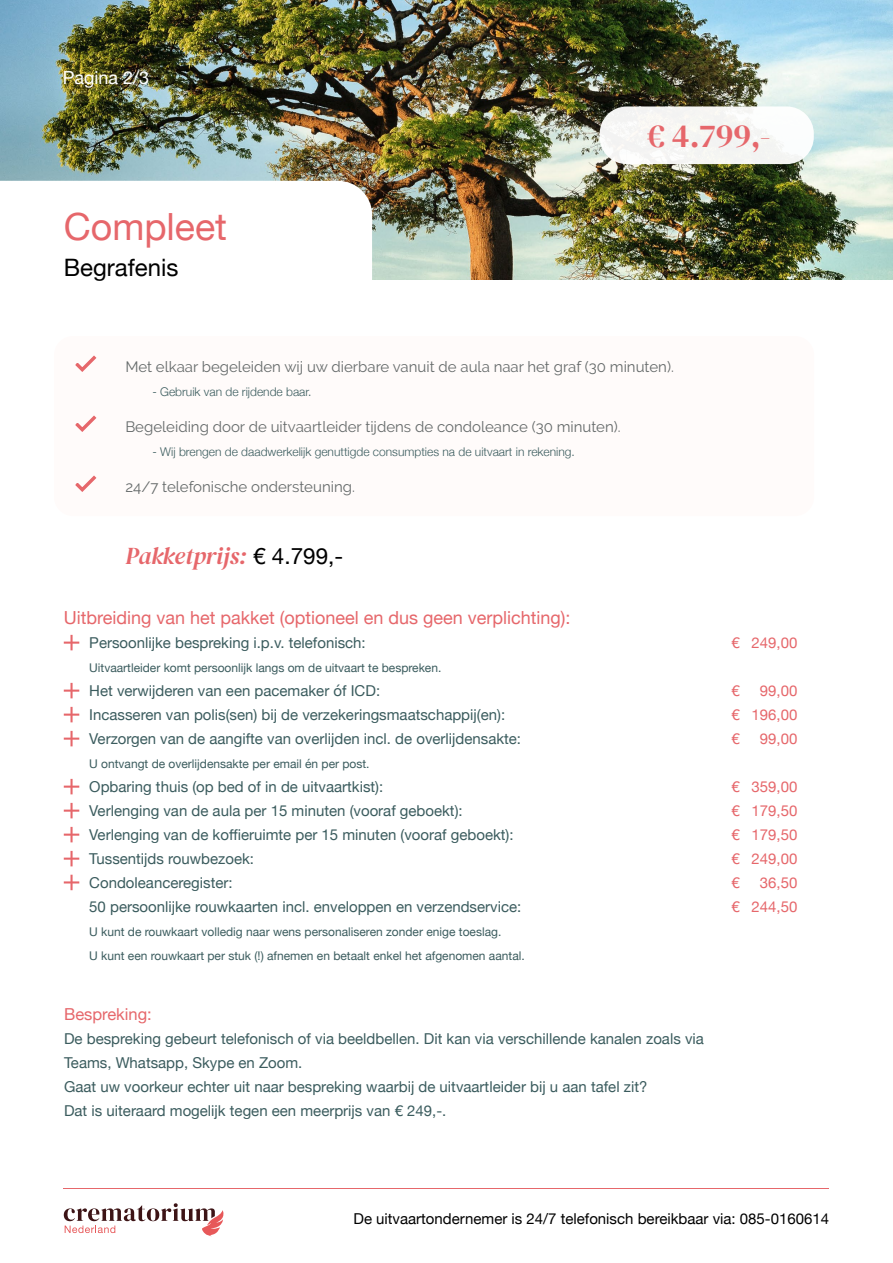
<style>
.page{position:relative;width:893px;height:1263px;background:#fff}
.page>*{position:absolute;margin:0;border:0;box-sizing:border-box;transform-origin:0 0}
.t1{font:37.5px "Helvetica Neue";color:#e6676b}
.t2{font:33px "DM Serif Display";color:#e6676b}
.t3{font:italic 24px "DM Serif Display";letter-spacing:-.005em;color:#e6676b}
.t4{font:24px "Helvetica Neue";color:#000}
.t5{font:18px "Helvetica Neue";color:#e6676b}
.t6{font:18px "Helvetica Neue";color:#fff}
.t7{font:16.5px "Helvetica Neue";color:#e6676b}
.t8{font:15px/24px "Helvetica Neue";color:#3b5c5e}
.t9{font:15px "Raleway";color:#656a6a}
.t10{font:15px/24px "Helvetica Neue";color:#e6676b;text-align:center}
.t11{font:15px "Helvetica Neue";color:#000}
.t12{font:12px/24px "Helvetica Neue";color:#3b5c5e}
.t13{font:300 12px "Helvetica Neue";color:#3b5c5e}
.s1{font-family:"Helvetica Neue";font-style:normal;font-size:22.5px;color:#000}
</style>
<div class="page">
<hr style="left:64px;top:1188px;width:765px;height:1px;background:#e6676b">
<svg style="left:64px;top:1203px;width:160px;height:33px"></svg>
<svg style="left:64px;top:683px;width:15px;height:15px"></svg>
<svg style="left:64px;top:635px;width:15px;height:15px"></svg>
<svg style="left:64px;top:707px;width:15px;height:15px"></svg>
<svg style="left:64px;top:803px;width:15px;height:15px"></svg>
<svg style="left:64px;top:731px;width:15px;height:15px"></svg>
<svg style="left:64px;top:827px;width:15px;height:15px"></svg>
<svg style="left:64px;top:851px;width:15px;height:15px"></svg>
<svg style="left:64px;top:779px;width:15px;height:15px"></svg>
<svg style="left:64px;top:875px;width:15px;height:15px"></svg>
<img style="left:0;top:0;width:893px;height:280px">
<svg style="left:0;top:181px;width:372px;height:99px"></svg>
<div style="left:600px;top:106px;width:214px;height:58px;background:#f6f6f3;border-radius:27px"></div>
<div style="left:54px;top:336px;width:760px;height:180px;background:#fff7f5;border-radius:19px"></div>
<svg style="left:75px;top:355px;width:22px;height:17px"></svg>
<svg style="left:75px;top:415px;width:22px;height:17px"></svg>
<svg style="left:75px;top:475px;width:22px;height:17px"></svg>
<p class="t6" style="left:63px;top:65px;width:88px">Pagina 2/3</p>
<h1 class="t1" style="left:64px;top:200px;width:165px">Compleet</h1>
<h3 class="t4" style="left:64px;top:250px;width:116px">Begrafenis</h3>
<h2 class="t2" style="left:647px;top:117px;width:125px">€ 4.799,-</h2>
<p class="t9" style="left:125px;top:358px;width:550px">Met elkaar begeleiden wij uw dierbare vanuit de aula naar het graf (30 minuten).</p>
<p class="t13" style="left:152px;top:382px;width:161px">- Gebruik van de rijdende baar.</p>
<p class="t9" style="left:125px;top:418px;width:497px">Begeleiding door de uitvaartleider tijdens de condoleance (30 minuten).</p>
<p class="t13" style="left:152px;top:442px;width:424px">- Wij brengen de daadwerkelijk genuttigde consumpties na de uitvaart in rekening.</p>
<p class="t9" style="left:125px;top:478px;width:231px">24/7 telefonische ondersteuning.</p>
<h3 class="t3" style="left:125px;top:542px;width:219px">Pakketprijs: <span class="s1">€ 4.799,-</span></h3>
<p class="t5" style="left:64px;top:605px;width:508px">Uitbreiding van het pakket (optioneel en dus geen verplichting):</p>
<p class="t8" style="left:89px;top:632px;width:278px">Persoonlijke bespreking i.p.v. telefonisch:</p>
<p class="t10" style="left:731px;top:632px;width:10px">€</p>
<p class="t12" style="left:89px;top:656px;width:354px">Uitvaartleider komt persoonlijk langs om de uitvaart te bespreken.</p>
<p class="t8" style="left:89px;top:680px;width:292px">Het verwijderen van een pacemaker óf ICD:</p>
<p class="t10" style="left:731px;top:680px;width:10px">€</p>
<p class="t8" style="left:89px;top:704px;width:417px">Incasseren van polis(sen) bij de verzekeringsmaatschappij(en):</p>
<p class="t10" style="left:731px;top:704px;width:10px">€</p>
<p class="t8" style="left:89px;top:728px;width:433px">Verzorgen van de aangifte van overlijden incl. de overlijdensakte:</p>
<p class="t10" style="left:731px;top:728px;width:10px">€</p>
<p class="t12" style="left:89px;top:752px;width:282px">U ontvangt de overlijdensakte per email én per post.</p>
<p class="t8" style="left:89px;top:776px;width:295px">Opbaring thuis (op bed of in de uitvaartkist):</p>
<p class="t10" style="left:731px;top:776px;width:10px">€</p>
<p class="t8" style="left:89px;top:800px;width:375px">Verlenging van de aula per 15 minuten (vooraf geboekt):</p>
<p class="t10" style="left:731px;top:800px;width:10px">€</p>
<p class="t8" style="left:89px;top:824px;width:426px">Verlenging van de koffieruimte per 15 minuten (vooraf geboekt):</p>
<p class="t10" style="left:731px;top:824px;width:10px">€</p>
<p class="t8" style="left:89px;top:848px;width:166px">Tussentijds rouwbezoek:</p>
<p class="t10" style="left:731px;top:848px;width:10px">€</p>
<p class="t8" style="left:89px;top:872px;width:145px">Condoleanceregister:</p>
<p class="t10" style="left:731px;top:872px;width:10px">€</p>
<p class="t8" style="left:89px;top:896px;width:433px">50 persoonlijke rouwkaarten incl. enveloppen en verzendservice:</p>
<p class="t10" style="left:731px;top:896px;width:10px">€</p>
<p class="t12" style="left:89px;top:920px;width:437px">U kunt de rouwkaart volledig naar wens personaliseren zonder enige toeslag.<br>U kunt een rouwkaart per stuk (!) afnemen en betaalt enkel het afgenomen aantal.</p>
<p class="t10" style="left:752px;top:632px;width:47px">249,00</p>
<p class="t10" style="left:752px;top:680px;width:47px">99,00<br>196,00<br>99,00</p>
<p class="t10" style="left:752px;top:776px;width:47px">359,00<br>179,50<br>179,50<br>249,00<br>36,50<br>244,50</p>
<p class="t7" style="left:64px;top:1002px;width:89px">Bespreking:</p>
<p class="t8" style="left:64px;top:1028px;width:641px">De bespreking gebeurt telefonisch of via beeldbellen. Dit kan via verschillende kanalen zoals via Teams, Whatsapp, Skype en Zoom.<br>Gaat uw voorkeur echter uit naar bespreking waarbij de uitvaartleider bij u aan tafel zit?<br>Dat is uiteraard mogelijk tegen een meerprijs van € 249,-.</p>
<p class="t11" style="left:353px;top:1208px;width:477px">De uitvaartondernemer is 24/7 telefonisch bereikbaar via: 085-0160614</p>
</div>
